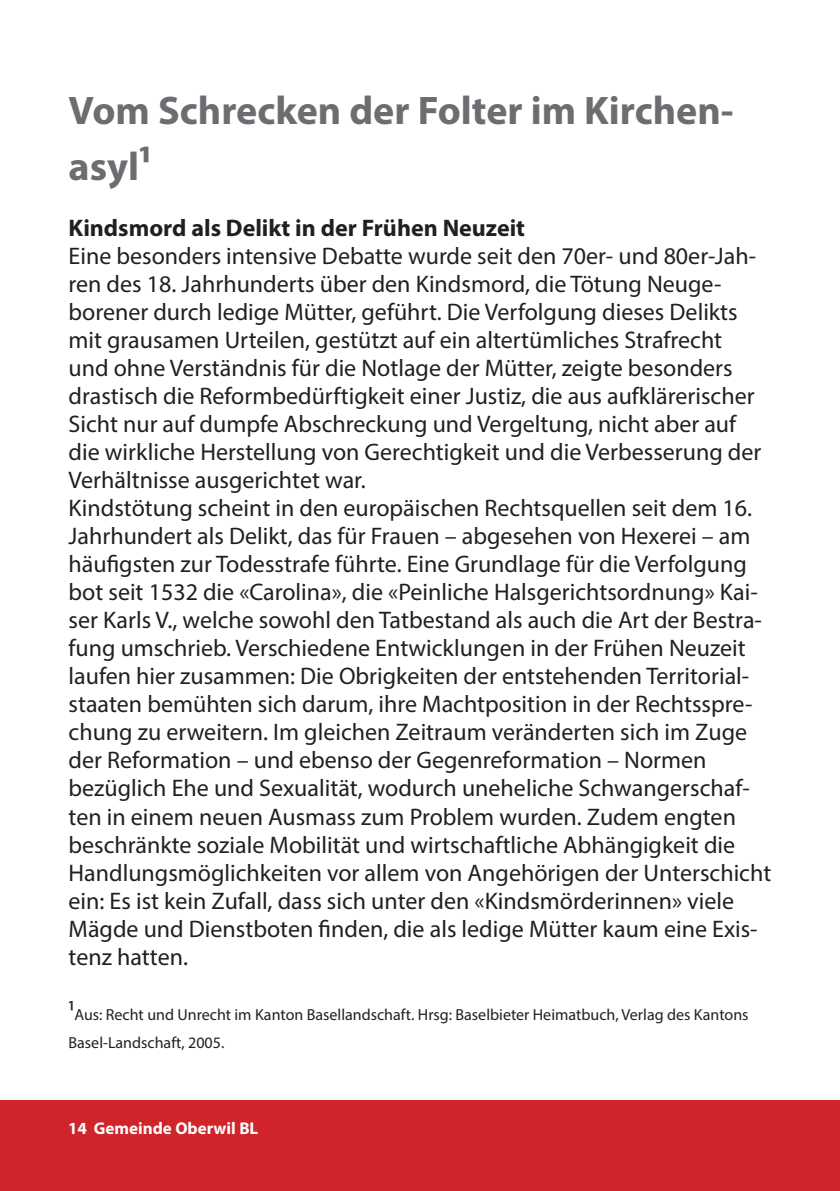
<style>
.page{position:relative;width:840px;height:1191px;background:#fff}
.page>*{position:absolute;margin:0;border:0;box-sizing:border-box;transform-origin:0 0}
.t1{font:700 40px/56px "Myriad Pro";color:#6c6d70}
.t2{font:24px/28px "Myriad Pro";color:#231f20}
.t3{font:700 24px "Myriad Pro";color:#231f20}
.t4{font:700 17px "Myriad Pro";color:#fff}
.t5{font:16px/28px "Myriad Pro";color:#231f20}
.s1{font-size:24px}
</style>
<div class="page">
<div style="left:0;top:1100px;width:839px;height:91px;background:#d1232a"></div>
<h1 class="t1" style="left:69px;top:81px;width:666px">Vom Schrecken der Folter im Kirchen&shy;asyl1</h1>
<p class="t3" style="left:69px;top:212px;width:457px">Kindsmord als Delikt in der Frühen Neuzeit</p>
<p class="t2" style="left:69px;top:242px;width:703px">Eine besonders intensive Debatte wurde seit den 70er- und 80er-Jah&shy;ren des 18. Jahrhunderts über den Kindsmord, die Tötung Neuge&shy;borener durch ledige Mütter, geführt. Die Verfolgung dieses Delikts mit grausamen Urteilen, gestützt auf ein altertümliches Strafrecht<br>und ohne Verständnis für die Notlage der Mütter, zeigte besonders drastisch die Reformbedürftigkeit einer Justiz, die aus aufklärerischer Sicht nur auf dumpfe Abschreckung und Vergeltung, nicht aber auf die wirkliche Herstellung von Gerechtigkeit und die Verbesserung der Verhältnisse ausgerichtet war.<br>Kindstötung scheint in den europäischen Rechtsquellen seit dem 16.<br>Jahrhundert als Delikt, das für Frauen – abgesehen von Hexerei – am häufigsten zur Todesstrafe führte. Eine Grundlage für die Verfolgung bot seit 1532 die «Carolina», die «Peinliche Halsgerichtsordnung» Kai&shy;ser Karls V., welche sowohl den Tatbestand als auch die Art der Bestra&shy;fung umschrieb. Verschiedene Entwicklungen in der Frühen Neuzeit laufen hier zusammen: Die Obrigkeiten der entstehenden Territorial&shy;staaten bemühten sich darum, ihre Machtposition in der Rechtsspre&shy;chung zu erweitern. Im gleichen Zeitraum veränderten sich im Zuge der Reformation – und ebenso der Gegenreformation – Normen bezüglich Ehe und Sexualität, wodurch uneheliche Schwangerschaf&shy;ten in einem neuen Ausmass zum Problem wurden. Zudem engten beschränkte soziale Mobilität und wirtschaftliche Abhängigkeit die Handlungsmöglichkeiten vor allem von Angehörigen der Unterschicht ein: Es ist kein Zufall, dass sich unter den «Kindsmörderinnen» viele Mägde und Dienstboten finden, die als ledige Mütter kaum eine Exis&shy;tenz hatten.</p>
<p class="t5" style="left:69px;top:1000px;width:681px"><span class="s1">1</span>Aus: Recht und Unrecht im Kanton Basellandschaft. Hrsg: Baselbieter Heimatbuch, Verlag des Kantons<br>Basel-Landschaft, 2005.</p>
<p class="t4" style="left:68px;top:1117px;width:191px">14 Gemeinde Oberwil BL</p>
</div>
